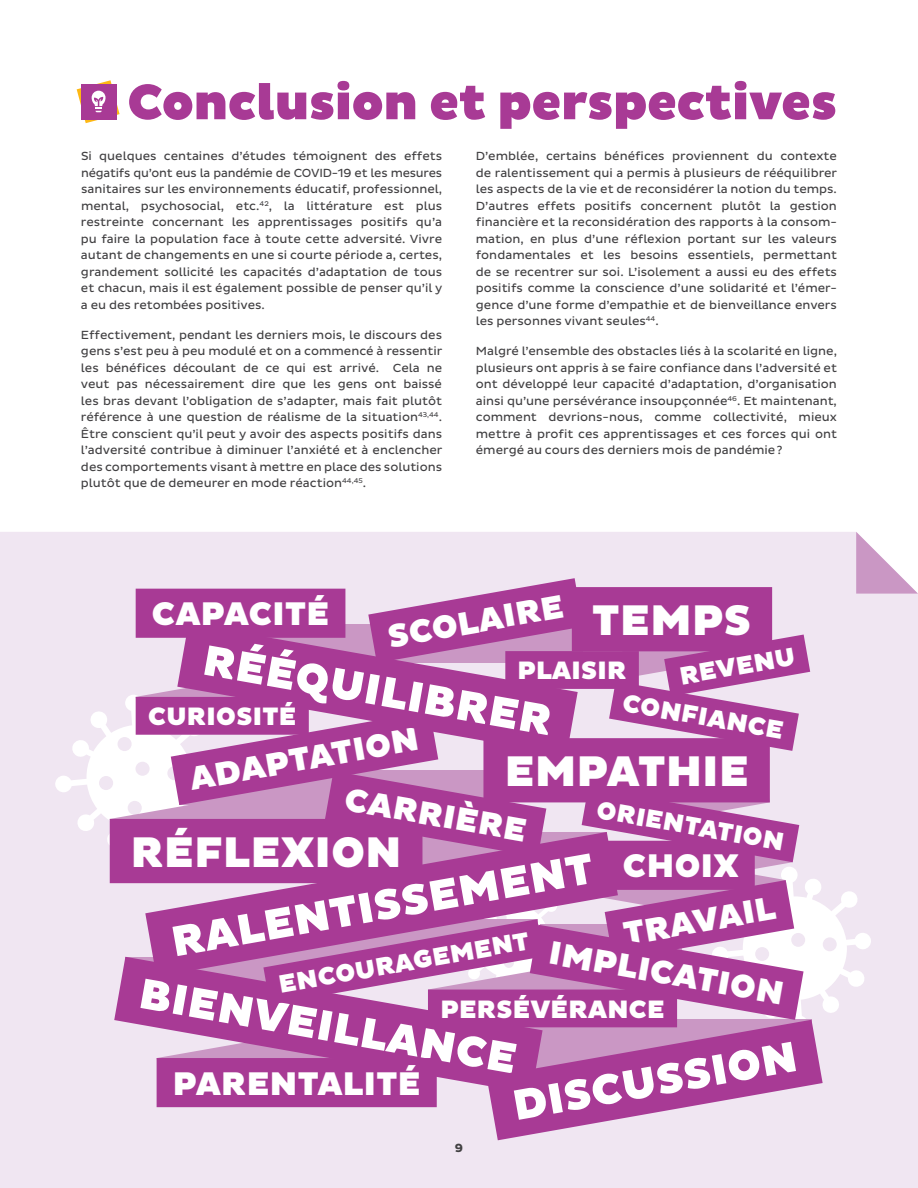
<style>
.page{position:relative;width:918px;height:1188px;background:#fff}
.page>*{position:absolute;margin:0;border:0;box-sizing:border-box;transform-origin:0 0}
.t1{font:900 51px "Pluto Sans";letter-spacing:-.005em;color:#a83a95}
.t2{font:900 43.65px "Pluto Sans";letter-spacing:.015em;color:#fff}
.t3{font:900 33.3px "Pluto Sans";letter-spacing:.015em;color:#fff}
.t4{font:900 25.65px "Pluto Sans";letter-spacing:.015em;color:#fff}
.t5{font:700 12.15px "Pluto Sans";color:#414042}
.t6{font:12px/16.5px "Pluto Sans";color:#414042;text-align:justify}
</style>
<div class="page">
<div style="left:0;top:532px;width:918px;height:656px;background:#f0e6f2"></div>
<svg style="left:77px;top:80px;width:43px;height:43px"></svg>
<svg style="left:55px;top:674px;width:53px;height:208px"></svg>
<svg style="left:45px;top:914px;width:373px;height:222px;background:#e1c4df"></svg>
<div style="left:316px;top:545px;width:112px;height:36px;background:#f0e6f2"></div>
<svg style="left:76px;top:789px;width:352px;height:230px;background:#c683bc"></svg>
<svg style="left:108px;top:581px;width:320px;height:217px;background:#c886be"></svg>
<div style="left:136px;top:697px;width:173px;height:38px;background:#a83a95"></div>
<div style="left:157px;top:1058px;width:280px;height:49px;background:#a83a95"></div>
<svg style="left:418px;top:1030px;width:474px;height:153px;background:#d5a8d0"></svg>
<svg style="left:428px;top:532px;width:490px;height:500px;background:#ce96c6"></svg>
<svg style="left:272px;top:738px;width:327px;height:152px;background:#b04fa0"></svg>
<div style="left:136px;top:589px;width:209px;height:49px;background:#a83a95"></div>
<svg style="left:477px;top:892px;width:379px;height:161px;background:#c37bb7"></svg>
<svg style="left:223px;top:894px;width:361px;height:136px;background:#b152a1"></svg>
<h1 class="t1" style="left:127px;top:72px;width:711px">Conclusion et perspectives</h1>
<p class="t6" style="left:81px;top:148px;width:363px">Si quelques centaines d’études témoignent des effets négatifs qu’ont eus la pandémie de COVID-19 et les mesures sanitaires sur les environnements éducatif, professionnel, mental, psychosocial, etc.<sup>42</sup>, la littérature est plus restreinte concernant les apprentissages positifs qu’a pu faire la population face à toute cette adversité. Vivre autant de changements en une si courte période a, certes, grandement sollicité les capacités d’adaptation de tous et chacun, mais il est également possible de penser qu’il y a eu des retombées positives.</p>
<p class="t6" style="left:81px;top:327px;width:363px">Effectivement, pendant les derniers mois, le discours des gens s’est peu à peu modulé et on a commencé à ressentir les bénéfices découlant de ce qui est arrivé. Cela ne veut pas nécessairement dire que les gens ont baissé les bras devant l’obligation de s’adapter, mais fait plutôt référence à une question de réalisme de la situation<sup>43,44</sup>.<br>Être conscient qu’il peut y avoir des aspects positifs dans l’adversité contribue à diminuer l’anxiété et à enclencher des comportements visant à mettre en place des solutions plutôt que de demeurer en mode réaction<sup>44,45</sup>.</p>
<p class="t6" style="left:476px;top:148px;width:363px">D’emblée, certains bénéfices proviennent du contexte de ralentissement qui a permis à plusieurs de rééquilibrer les aspects de la vie et de reconsidérer la notion du temps.<br>D’autres effets positifs concernent plutôt la gestion financière et la reconsidération des rapports à la consom&shy;mation, en plus d’une réflexion portant sur les valeurs fondamentales et les besoins essentiels, permettant de se recentrer sur soi. L’isolement a aussi eu des effets positifs comme la conscience d’une solidarité et l’émer&shy;gence d’une forme d’empathie et de bienveillance envers les personnes vivant seules<sup>44</sup>.</p>
<p class="t6" style="left:476px;top:343px;width:363px">Malgré l’ensemble des obstacles liés à la scolarité en ligne, plusieurs ont appris à se faire confiance dans l’adversité et ont développé leur capacité d’adaptation, d’organisation ainsi qu’une persévérance insoupçonnée<sup>46</sup>. Et maintenant, comment devrions-nous, comme collectivité, mieux mettre à profit ces apprentissages et ces forces qui ont émergé au cours des derniers mois de pandémie?</p>
<h3 class="t3" style="left:385px;top:618px;width:179px;rotate:-10deg">SCOLAIRE</h3>
<h3 class="t3" style="left:152px;top:595px;width:179px">CAPACITÉ</h3>
<h2 class="t2" style="left:592px;top:595px;width:161px">TEMPS</h2>
<h3 class="t4" style="left:517px;top:656px;width:111px">PLAISIR</h3>
<h2 class="t2" style="left:208px;top:635px;width:355px;rotate:10deg">RÉÉQUILIBRER</h2>
<h3 class="t4" style="left:677px;top:661px;width:118px;rotate:-10deg">REVENU</h3>
<h3 class="t4" style="left:148px;top:701px;width:150px">CURIOSITÉ</h3>
<h3 class="t4" style="left:626px;top:688px;width:164px;rotate:10deg">CONFIANCE</h3>
<h3 class="t3" style="left:187px;top:760px;width:233px;rotate:-10deg">ADAPTATION</h3>
<h2 class="t2" style="left:505px;top:746px;width:246px">EMPATHIE</h2>
<h3 class="t3" style="left:348px;top:780px;width:185px;rotate:10deg">CARRIÈRE</h3>
<h3 class="t4" style="left:600px;top:794px;width:191px;rotate:10deg">ORIENTATION</h3>
<h2 class="t2" style="left:131px;top:827px;width:272px">RÉFLEXION</h2>
<h2 class="t2" style="left:168px;top:917px;width:429px;rotate:-10deg">RALENTISSEMENT</h2>
<h3 class="t3" style="left:623px;top:847px;width:117px">CHOIX</h3>
<h3 class="t3" style="left:620px;top:915px;width:155px;rotate:-10deg">TRAVAIL</h3>
<h3 class="t4" style="left:277px;top:970px;width:255px;rotate:-10deg">ENCOURAGEMENT</h3>
<h3 class="t3" style="left:553px;top:933px;width:239px;rotate:10deg">IMPLICATION</h3>
<h2 class="t2" style="left:144px;top:968px;width:384px;rotate:10deg">BIENVEILLANCE</h2>
<h3 class="t4" style="left:440px;top:994px;width:226px">PERSÉVÉRANCE</h3>
<h2 class="t2" style="left:509px;top:1081px;width:289px;rotate:-10deg">DISCUSSION</h2>
<h3 class="t3" style="left:173px;top:1064px;width:249px">PARENTALITÉ</h3>
<p class="t5" style="left:455px;top:1140px;width:10px">9</p>
</div>
